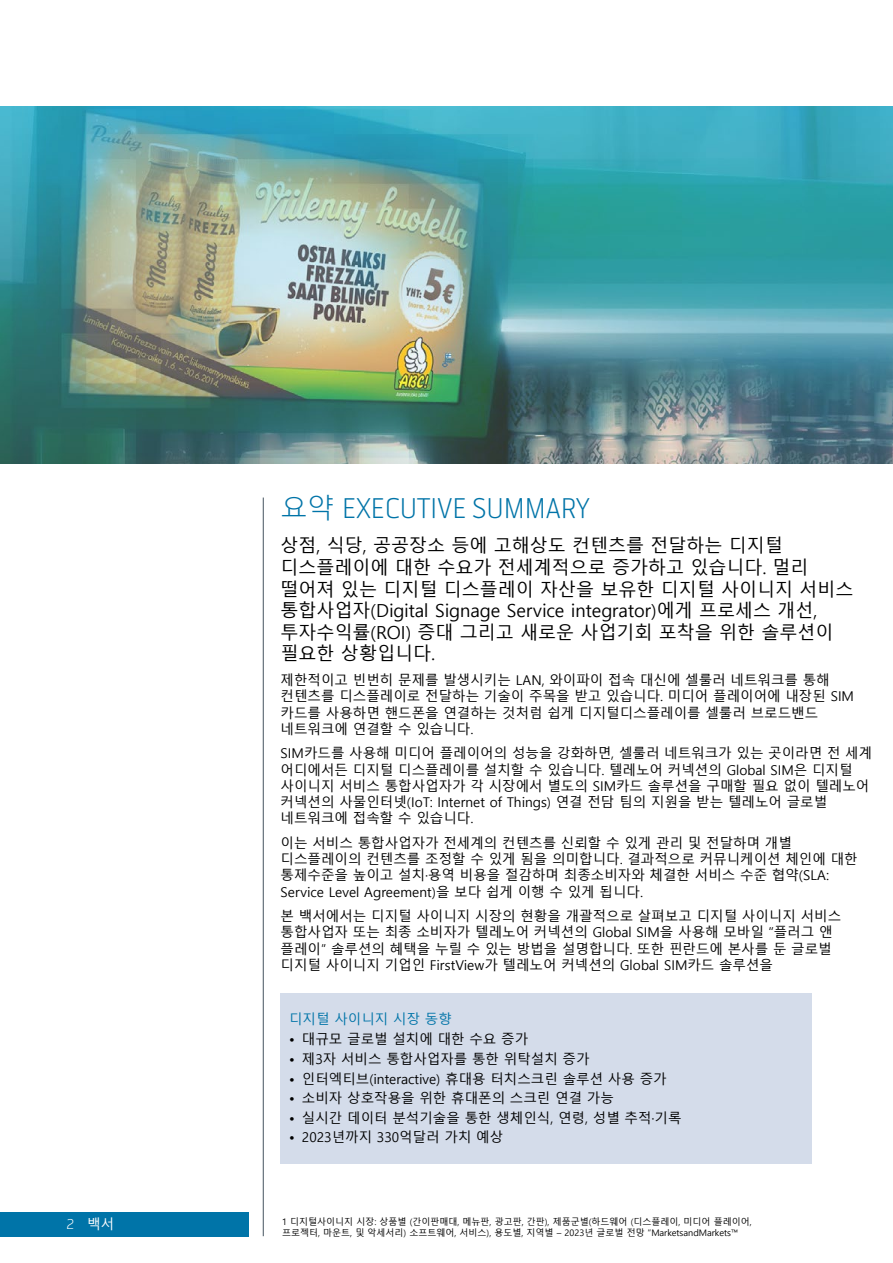
<style>
.page{position:relative;width:893px;height:1263px;background:#fff}
.page>*{position:absolute;margin:0;border:0;box-sizing:border-box;transform-origin:0 0}
.t1{font:300 27px "Telenor";color:#0074a8}
.t2{font:18px/21.6px "Malgun Gothic";color:#000}
.t3{font:13.5px/16.2px "Malgun Gothic";color:#000}
.t4{font:13.5px "Malgun Gothic";color:#0074a8}
.t5{font:13.5px "Malgun Gothic";color:#fff}
.t6{font:9px/10.8px "Malgun Gothic";color:#000}
.s1{font-family:"Telenor";font-weight:300}
.s2{font-family:"Malgun Gothic"}
</style>
<div class="page">
<div style="left:0;top:1212px;width:249px;height:24px;background:#0074a8"></div>
<hr style="left:263px;top:497px;width:1px;height:739px;background:#45545f">
<img style="left:0;top:106px;width:893px;height:357px">
<div style="left:281px;top:993px;width:531px;height:170px;background:#d4dcea"></div>
<p class="t5" style="left:66px;top:1216px;width:49px"><span class="s1">2</span> 백서</p>
<h1 class="t1" style="left:281px;top:492px;width:311px"><span class="s2">요약</span> EXECUTIVE SUMMARY</h1>
<h2 class="t2" style="left:281px;top:535px;width:574px">상점, 식당, 공공장소 등에 고해상도 컨텐츠를 전달하는 디지털 디스플레이에 대한 수요가 전세계적으로 증가하고 있습니다. 멀리 떨어져 있는 디지털 디스플레이 자산을 보유한 디지털 사이니지 서비스 통합사업자(Digital Signage Service integrator)에게 프로세스 개선, 투자수익률(ROI) 증대 그리고 새로운 사업기회 포착을 위한 솔루션이 필요한 상황입니다.</h2>
<p class="t3" style="left:281px;top:672px;width:575px">제한적이고 빈번히 문제를 발생시키는 LAN, 와이파이 접속 대신에 셀룰러 네트워크를 통해 컨텐츠를 디스플레이로 전달하는 기술이 주목을 받고 있습니다. 미디어 플레이어에 내장된 SIM 카드를 사용하면 핸드폰을 연결하는 것처럼 쉽게 디지털디스플레이를 셀룰러 브로드밴드 네트워크에 연결할 수 있습니다.</p>
<p class="t3" style="left:281px;top:746px;width:593px">SIM카드를 사용해 미디어 플레이어의 성능을 강화하면, 셀룰러 네트워크가 있는 곳이라면 전 세계 어디에서든 디지털 디스플레이를 설치할 수 있습니다. 텔레노어 커넥션의 Global SIM은 디지털 사이니지 서비스 통합사업자가 각 시장에서 별도의 SIM카드 솔루션을 구매할 필요 없이 텔레노어 커넥션의 사물인터넷(IoT: Internet of Things) 연결 전담 팀의 지원을 받는 텔레노어 글로벌 네트워크에 접속할 수 있습니다.</p>
<p class="t3" style="left:281px;top:835px;width:578px">이는 서비스 통합사업자가 전세계의 컨텐츠를 신뢰할 수 있게 관리 및 전달하며 개별 디스플레이의 컨텐츠를 조정할 수 있게 됨을 의미합니다. 결과적으로 커뮤니케이션 체인에 대한 통제수준을 높이고 설치·용역 비용을 절감하며 최종소비자와 체결한 서비스 수준 협약(SLA:<br>Service Level Agreement)을 보다 쉽게 이행 수 있게 됩니다.</p>
<p class="t3" style="left:281px;top:908px;width:562px">본 백서에서는 디지털 사이니지 시장의 현황을 개괄적으로 살펴보고 디지털 사이니지 서비스 통합사업자 또는 최종 소비자가 텔레노어 커넥션의 Global SIM을 사용해 모바일 “플러그 앤 플레이” 솔루션의 혜택을 누릴 수 있는 방법을 설명합니다. 또한 핀란드에 본사를 둔 글로벌 디지털 사이니지 기업인 FirstView가 텔레노어 커넥션의 Global SIM카드 솔루션을</p>
<p class="t4" style="left:289px;top:1011px;width:164px">디지털 사이니지 시장 동향</p>
<p class="t3" style="left:289px;top:1032px;width:241px">• 대규모 글로벌 설치에 대한 수요 증가</p>
<p class="t3" style="left:289px;top:1051px;width:302px">• 제3자 서비스 통합사업자를 통한 위탁설치 증가</p>
<p class="t3" style="left:289px;top:1071px;width:379px">• 인터엑티브(interactive) 휴대용 터치스크린 솔루션 사용 증가</p>
<p class="t3" style="left:289px;top:1090px;width:326px">• 소비자 상호작용을 위한 휴대폰의 스크린 연결 가능</p>
<p class="t3" style="left:289px;top:1110px;width:394px">• 실시간 데이터 분석기술을 통한 생체인식, 연령, 성별 추적·기록</p>
<p class="t3" style="left:289px;top:1130px;width:216px">• 2023년까지 330억달러 가치 예상</p>
<p class="t6" style="left:282px;top:1217px;width:471px">1 디지털사이니지 시장: 상품별 (간이판매대, 메뉴판, 광고판, 간판), 제품군별(하드웨어 (디스플레이, 미디어 플레이어, 프로젝터, 마운트, 및 악세서리) 소프트웨어, 서비스), 용도별, 지역별 – 2023년 글로벌 전망 “MarketsandMarkets™</p>
</div>
